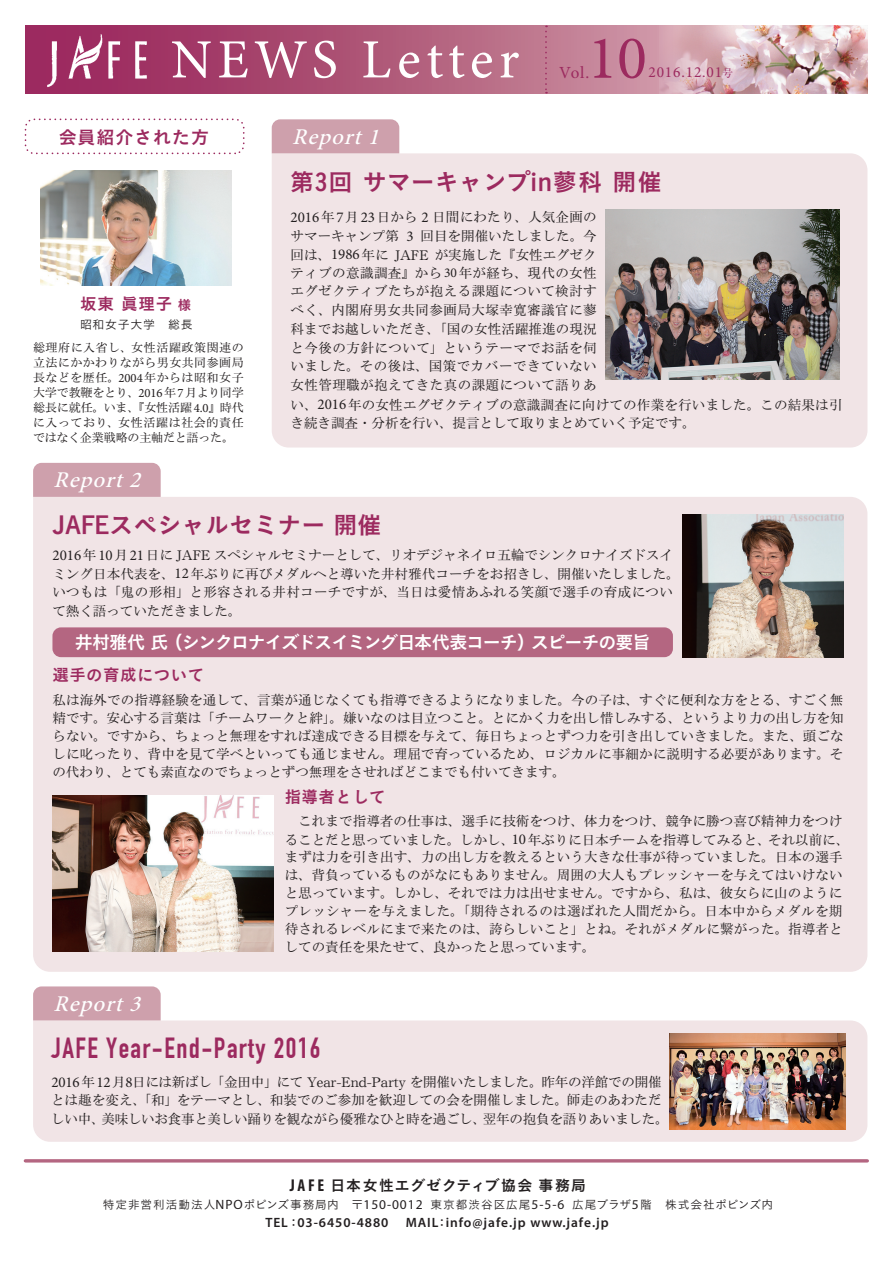
<style>
.page{position:relative;width:893px;height:1263px;background:#fff}
.page>*{position:absolute;margin:0;border:0;box-sizing:border-box;transform-origin:0 0}
.t1{font:61.65px "Minion Pro";color:#9c2a5f}
.t2{font:55.35px "Minion Pro";letter-spacing:.095em;color:#fff}
.t3{font:700 28.5px "DIN Condensed";letter-spacing:.05em;color:#9c2a5f}
.t4{font:24px "Koburina Go Std N W6";color:#9c2a5f}
.t5{font:italic 500 22.5px "Minion Pro";color:#fff}
.t6{font:18px "Koburina Go Std N W6";letter-spacing:-.06em;color:#fff}
.t7{font:18px "Koburina Go Std N W6";letter-spacing:.05em;color:#9c2a5f}
.t8{font:16.95px "Minion Pro";color:#9c2a5f}
.t9{font:16.5px "Koburina Go Std N W6";letter-spacing:.025em;color:#9c2a5f}
.t10{font:15.45px "Minion Pro";letter-spacing:.055em;color:#9c2a5f}
.t11{font:14.85px "Koburina Go Std N W6";letter-spacing:.07em;color:#231f20}
.t12{font:500 13.5px/18px "Ro H Mincho Pro";letter-spacing:.005em;color:#231f20}
.t13{font:500 13.5px/18.8px "Ro H Mincho Pro";letter-spacing:.03em;color:#231f20}
.t14{font:600 13.5px "Myriad Pro";letter-spacing:.07em;color:#231f20}
.t15{font:500 12px/15px "Ro H Mincho Pro";letter-spacing:-.005em;color:#231f20;text-align:justify}
.t16{font:12px "Koburina Go Std N W3";letter-spacing:.05em;color:#231f20}
.t17{font:11.7px "Koburina Go Std N W3";letter-spacing:.08em;color:#231f20}
.s1{font-family:"Ryumin Pro";font-size:10.65px}
.s2{font-size:13.5px}
.s3{font-family:"Minion Pro";font-weight:400;font-size:12.75px}
.s4{font-family:"Minion Pro";font-weight:400;font-size:15px}
.s5{font-family:"Minion Pro";font-weight:400}
.s6{font-family:"Myriad Pro";font-weight:700;font-stretch:condensed;font-size:17.1px}
.s7{font-family:"Myriad Pro";font-size:13.5px}
.s8{font-family:"Koburina Go Std N W6";font-weight:400;font-size:11.7px}
</style>
<div class="page">
<svg style="left:26px;top:26px;width:633px;height:68px;background:#b15c7c"></svg>
<img style="left:659px;top:26px;width:208px;height:68px">
<svg style="left:545px;top:26px;width:2px;height:68px"></svg>
<img style="left:45px;top:32px;width:103px;height:57px">
<hr style="left:25px;top:1159px;width:842px;height:3px;background:#b46681">
<div style="left:272px;top:153px;width:595px;height:294px;background:#f1e4e6"></div>
<div style="left:272px;top:119px;width:127px;height:34px;background:#cea0ac"></div>
<div style="left:33px;top:497px;width:834px;height:475px;background:#f1e4e6"></div>
<div style="left:33px;top:463px;width:128px;height:34px;background:#cea0ac"></div>
<div style="left:33px;top:1020px;width:834px;height:122px;background:#f1e4e6"></div>
<div style="left:33px;top:986px;width:128px;height:34px;background:#cea0ac"></div>
<div style="left:52px;top:627px;width:621px;height:30px;background:#b46681;border-radius:9px"></div>
<div style="left:25px;top:118px;width:220px;height:36px;border:2px dashed #9c2a5f;border-radius:9px"></div>
<img style="left:41px;top:171px;width:191px;height:114px">
<img style="left:606px;top:209px;width:233px;height:170px">
<img style="left:682px;top:515px;width:162px;height:142px">
<img style="left:52px;top:796px;width:221px;height:156px">
<img style="left:670px;top:1033px;width:175px;height:96px">
<h2 class="t2" style="left:171px;top:23px;width:350px">NEWS Letter</h2>
<h3 class="t7" style="left:59px;top:123px;width:152px">会員紹介された方</h3>
<h3 class="t5" style="left:292px;top:121px;width:96px">Report1</h3>
<h1 class="t1" style="left:588px;top:17px;width:61px">10</h1>
<p class="t8" style="left:559px;top:61px;width:32px">Vol.</p>
<p class="t10" style="left:648px;top:62px;width:86px">2016.12.01<span class="s1">号</span></p>
<p class="t9" style="left:80px;top:291px;width:113px">坂東 眞理子<span class="s2">様</span></p>
<p class="t16" style="left:80px;top:316px;width:114px">昭和女子大学　総長</p>
<p class="t15" style="left:33px;top:340px;width:212px">総理府に入省し、女性活躍政策関連の立法にかかわりながら男女共同参画局長などを歴任。<span class="s3">2004</span>年からは昭和女子大学で教鞭をとり、<span class="s3">2016</span>年<span class="s3">7</span>月より同学総長に就任。いま、『女性活躍<span class="s3">4.0</span>』時代に入っており、女性活躍は社会的責任ではなく企業戦略の主軸だと語った。</p>
<h3 class="t5" style="left:54px;top:465px;width:96px">Report2</h3>
<h3 class="t4" style="left:290px;top:163px;width:373px">第3回 サマーキャンプin蓼科 開催</h3>
<p class="t13" style="left:291px;top:209px;width:553px"><span class="s4">2016</span>年<span class="s4">7</span>月<span class="s4">23</span>日から <span class="s4">2</span> 日間にわたり、人気企画の<br>サマーキャンプ第 <span class="s4">3</span> 回目を開催いたしました。今<br>回は、<span class="s4">1986</span>年に JAFE が実施した『女性エグゼク<br>ティブの意識調査』から<span class="s5">30</span>年が経ち、現代の女性<br>エグゼクティブたちが抱える課題について検討す<br>べく、内閣府男女共同参画局大塚幸寛審議官に蓼<br>科までお越しいただき、「国の女性活躍推進の現況<br>と今後の方針について」というテーマでお話を伺<br>いました。その後は、国策でカバーできていない<br>女性管理職が抱えてきた真の課題について語りあ<br>い、<span class="s4">2016</span>年の女性エグゼクティブの意識調査に向けての作業を行いました。この結果は引</p>
<p class="t12" style="left:291px;top:414px;width:406px">き続き調査・分析を行い、提言として取りまとめていく予定です。</p>
<h3 class="t4" style="left:52px;top:506px;width:330px">JAFEスペシャルセミナー 開催</h3>
<p class="t12" style="left:52px;top:547px;width:629px;line-height:18.5px"><span class="s4">2016</span>年<span class="s4">10</span>月<span class="s4">21</span>日に JAFE スペシャルセミナーとして、リオデジャネイロ五輪でシンクロナイズドスイミング日本代表を、<span class="s4">12</span>年ぶりに再びメダルへと導いた井村雅代コーチをお招きし、開催いたしました。いつもは「鬼の形相」と形容される井村コーチですが、当日は愛情あふれる笑顔で選手の育成について熱く語っていただきました。</p>
<h3 class="t6" style="left:75px;top:629px;width:577px">井村雅代 氏（シンクロナイズドスイミング日本代表コーチ）スピーチの要旨</h3>
<p class="t9" style="left:52px;top:662px;width:153px">選手の育成について</p>
<p class="t12" style="left:52px;top:691px;width:793px;text-align:justify">私は海外での指導経験を通して、言葉が通じなくても指導できるようになりました。今の子は、すぐに便利な方をとる、すごく無精です。安心する言葉は「チームワークと絆」。嫌いなのは目立つこと。とにかく力を出し惜しみする、というより力の出し方を知らない。ですから、ちょっと無理をすれば達成できる目標を与えて、毎日ちょっとずつ力を引き出していきました。また、頭ごなしに叱ったり、背中を見て学べといっても通じません。理屈で育っているため、ロジカルに事細かに説明する必要があります。その代わり、とても素直なのでちょっとずつ無理をさせればどこまでも付いてきます。</p>
<p class="t9" style="left:285px;top:784px;width:103px">指導者として</p>
<h3 class="t5" style="left:54px;top:988px;width:96px">Report3</h3>
<p class="t12" style="left:285px;top:812px;width:566px;line-height:18.8px">　これまで指導者の仕事は、選手に技術をつけ、体力をつけ、競争に勝つ喜び精神力をつけることだと思っていました。しかし、<span class="s4">10</span>年ぶりに日本チームを指導してみると、それ以前に、</p>
<p class="t12" style="left:285px;top:849px;width:559px;text-align:justify">まずは力を引き出す、力の出し方を教えるという大きな仕事が待っていました。日本の選手は、背負っているものがなにもありません。周囲の大人もプレッシャーを与えてはいけないと思っています。しかし、それでは力は出せません。ですから、私は、彼女らに山のようにプレッシャーを与えました。「期待されるのは選ばれた人間だから。日本中からメダルを期待されるレベルにまで来たのは、誇らしいこと」とね。それがメダルに繋がった。指導者としての責任を果たせて、良かったと思っています。</p>
<h3 class="t3" style="left:52px;top:1031px;width:270px">JAFE Year-End-Party 2016</h3>
<p class="t12" style="left:51px;top:1073px;width:619px"><span class="s4">2016</span>年<span class="s4">12</span>月<span class="s4">8</span>日には新ばし「金田中」にて Year-End-Party を開催いたしました。昨年の洋館での開催とは趣を変え、「和」をテーマとし、和装でのご参加を歓迎しての会を開催しました。師走のあわただしい中、美味しいお食事と美しい踊りを観ながら優雅なひと時を過ごし、翌年の抱負を語りあいました。</p>
<p class="t11" style="left:290px;top:1173px;width:298px"><span class="s6">JAFE</span> 日本女性エグゼクティブ協会事務局</p>
<p class="t17" style="left:103px;top:1196px;width:672px">特定非営利活動法人<span class="s7">NPO</span>ポピンズ事務局内 〒<span class="s7">150-0012</span> 東京都渋谷区広尾<span class="s7">5-5-6</span> 広尾ブラザ<span class="s7">5</span>階　株式会社ポピンズ内</p>
<p class="t14" style="left:265px;top:1214px;width:125px">TEL<span class="s8">：</span>03-6450-4880</p>
<p class="t14" style="left:406px;top:1214px;width:204px">MAIL<span class="s8">：</span>info@jafe.jp www.jafe.jp</p>
</div>
